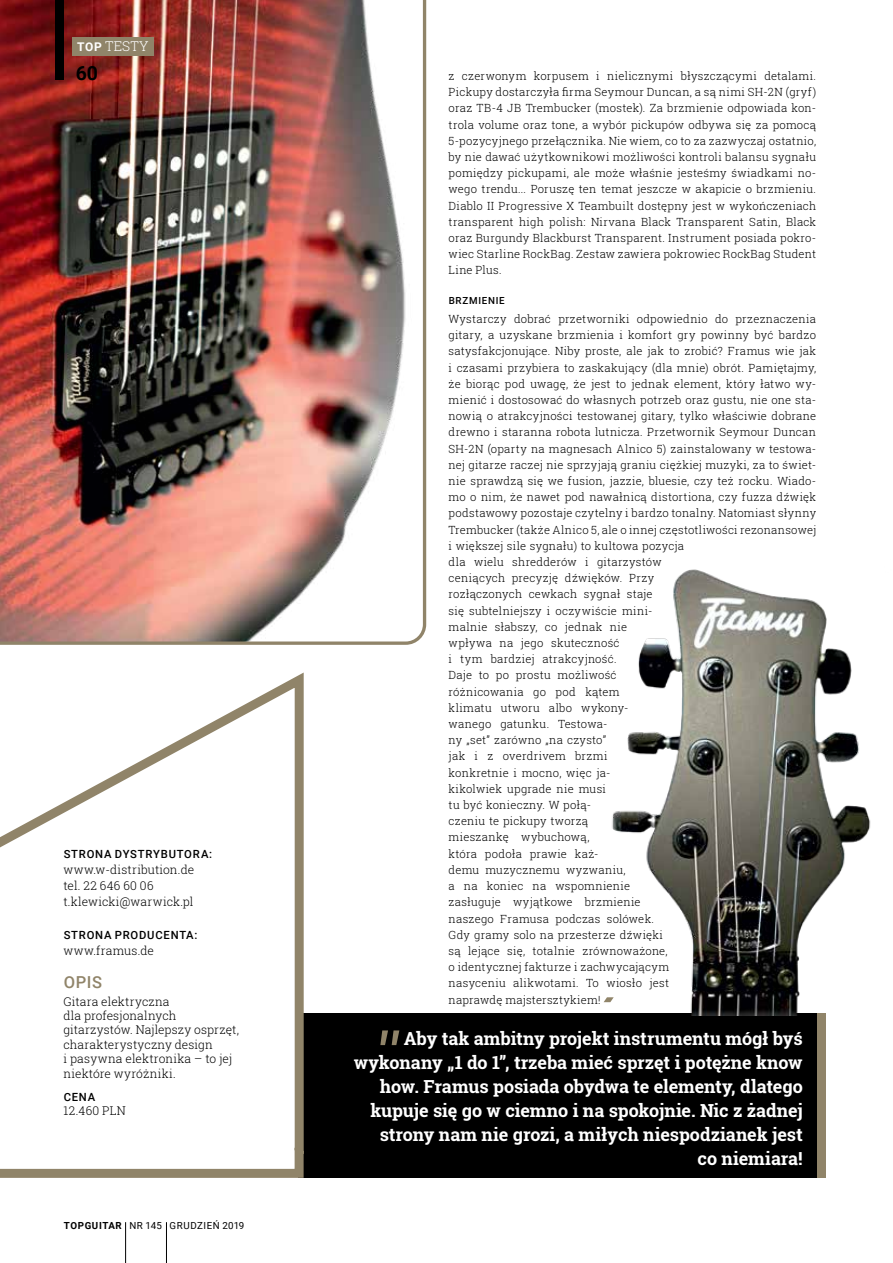
<style>
.page{position:relative;width:893px;height:1263px;background:#fff}
.page>*{position:absolute;margin:0;border:0;box-sizing:border-box;transform-origin:0 0}
.t1{font:700 19.5px "Roboto";color:#000}
.t2{font:700 18px/24px "Roboto Slab";letter-spacing:-.005em;color:#fff;text-align:right}
.t3{font:500 16.5px "Roboto";color:#908469}
.t4{font:300 13.5px "Roboto Slab";letter-spacing:.02em;color:#fff}
.t5{font:300 12px/14.4px "Roboto Slab";letter-spacing:.015em;color:#000}
.t6{font:300 11.25px/16.2px "Roboto Slab";letter-spacing:.025em;color:#000;text-align:justify}
.t7{font:500 11.25px "Roboto";letter-spacing:.07em;color:#000}
.t8{font:9.75px "Roboto";letter-spacing:.055em;color:#000}
.t9{font:500 9.75px "Roboto";letter-spacing:.075em;color:#000}
.s1{font-family:"Roboto";font-weight:700;font-size:12px}
.s2{font-weight:700}
</style>
<div class="page">
<hr style="left:166px;top:1222px;width:1px;height:41px;background:#000">
<hr style="left:125px;top:1222px;width:1px;height:41px;background:#000">
<div style="left:299px;top:1013px;width:521px;height:165px;background:#000"></div>
<svg style="left:380px;top:1030px;width:19px;height:15px"></svg>
<div style="left:817px;top:1013px;width:9px;height:165px;background:#908469"></div>
<svg style="left:0;top:672px;width:304px;height:506px"></svg>
<img style="left:0;top:0;width:426px;height:645px">
<img style="left:604px;top:569px;width:267px;height:446px">
<div style="left:73px;top:37px;width:81px;height:19px;background:#908469"></div>
<div style="left:55px;top:0;width:9px;height:80px;background:#000"></div>
<p class="t4" style="left:77px;top:37px;width:73px"><span class="s1">TOP</span> TESTY</p>
<h1 class="t1" style="left:76px;top:59px;width:24px">60</h1>
<p class="t7" style="left:64px;top:846px;width:150px">STRONA DYSTRYBUTORA:</p>
<p class="t5" style="left:63px;top:861px;width:132px;line-height:16.2px">www.w-distribution.de tel. 22 646 60 06 t.klewicki@warwick.pl</p>
<p class="t7" style="left:64px;top:927px;width:135px">STRONA PRODUCENTA:</p>
<p class="t5" style="left:63px;top:943px;width:92px">www.framus.de</p>
<h3 class="t3" style="left:64px;top:971px;width:40px">OPIS</h3>
<p class="t5" style="left:63px;top:994px;width:177px">Gitara elektryczna<br>dla profesjonalnych gitarzystów. Najlepszy osprzęt, charakterystyczny design<br>i pasywna elektronika – to jej niektóre wyróżniki.</p>
<p class="t7" style="left:64px;top:1089px;width:33px">CENA</p>
<p class="t5" style="left:63px;top:1103px;width:64px">12.460 PLN</p>
<p class="t8" style="left:64px;top:1219px;width:182px"><span class="s2">TOPGUITAR</span> NR 145 GRUDZIEŃ 2019</p>
<p class="t6" style="left:449px;top:68px;width:369px">z czerwonym korpusem i nielicznymi błyszczącymi detalami.<br>Pickupy dostarczyła firma Seymour Duncan, a są nimi SH-2N (gryf) oraz TB-4 JB Trembucker (mostek). Za brzmienie odpowiada kon&shy;trola volume oraz tone, a wybór pickupów odbywa się za pomocą 5-pozycyjnego przełącznika. Nie wiem, co to za zazwyczaj ostatnio, by nie dawać użytkownikowi możliwości kontroli balansu sygnału pomiędzy pickupami, ale może właśnie jesteśmy świadkami no&shy;wego trendu... Poruszę ten temat jeszcze w akapicie o brzmieniu.<br>Diablo II Progressive X Teambuilt dostępny jest w wykończeniach transparent high polish: Nirvana Black Transparent Satin, Black oraz Burgundy Blackburst Transparent. Instrument posiada pokro&shy;wiec Starline RockBag. Zestaw zawiera pokrowiec RockBag Student Line Plus.</p>
<p class="t9" style="left:449px;top:293px;width:57px">BRZMIENIE</p>
<p class="t6" style="left:449px;top:311px;width:369px;text-align:left">Wystarczy dobrać przetworniki odpowiednio do przeznaczenia gitary, a uzyskane brzmienia i komfort gry powinny być bardzo satysfakcjonujące. Niby proste, ale jak to zrobić? Framus wie jak i czasami przybiera to zaskakujący (dla mnie) obrót. Pamiętajmy, że biorąc pod uwagę, że jest to jednak element, który łatwo wy&shy;mienić i dostosować do własnych potrzeb oraz gustu, nie one sta&shy;nowią o atrakcyjności testowanej gitary, tylko właściwie dobrane drewno i staranna robota lutnicza. Przetwornik Seymour Duncan SH-2N (oparty na magnesach Alnico 5) zainstalowany w testowa&shy;nej gitarze raczej nie sprzyjają graniu ciężkiej muzyki, za to świet&shy;nie sprawdzą się we fusion, jazzie, bluesie, czy też rocku. Wiado&shy;mo o nim, że nawet pod nawałnicą distortiona, czy fuzza dźwięk podstawowy pozostaje czytelny i bardzo tonalny. Natomiast słynny Trembucker (także Alnico 5, ale o innej częstotliwości rezonansowej i większej sile sygnału) to kultowa pozycja<br>dla wielu shredderów i gitarzystów<br>ceniących precyzję dźwięków. Przy<br>rozłączonych cewkach sygnał staje<br>się subtelniejszy i oczywiście mini-<br>malnie słabszy, co jednak nie<br>wpływa na jego skuteczność<br>i tym bardziej atrakcyjność.<br>Daje to po prostu możliwość<br>różnicowania go pod kątem<br>klimatu utworu albo wykony-<br>wanego gatunku. Testowa-<br>ny „set” zarówno „na czysto”<br>jak i z overdrivem brzmi<br>konkretnie i mocno, więc ja-<br>kikolwiek upgrade nie musi<br>tu być konieczny. W połą-<br>czeniu te pickupy tworzą<br>mieszankę wybuchową,<br>która podoła prawie każ-<br>demu muzycznemu wyzwaniu,<br>a na koniec na wspomnienie<br>zasługuje wyjątkowe brzmienie<br>naszego Framusa podczas solówek.<br>Gdy gramy solo na przesterze dźwięki<br>są lejące się, totalnie zrównoważone,<br>o identycznej fakturze i zachwycającym<br>nasyceniu alikwotami. To wiosło jest<br>naprawdę majstersztykiem!</p>
<p class="t2" style="left:354px;top:1026px;width:450px">Aby tak ambitny projekt instrumentu mógł byś wykonany „1 do 1”, trzeba mieć sprzęt i potężne know how. Framus posiada obydwa te elementy, dlatego kupuje się go w ciemno i na spokojnie. Nic z żadnej strony nam nie grozi, a miłych niespodzianek jest<br>co niemiara!</p>
</div>
